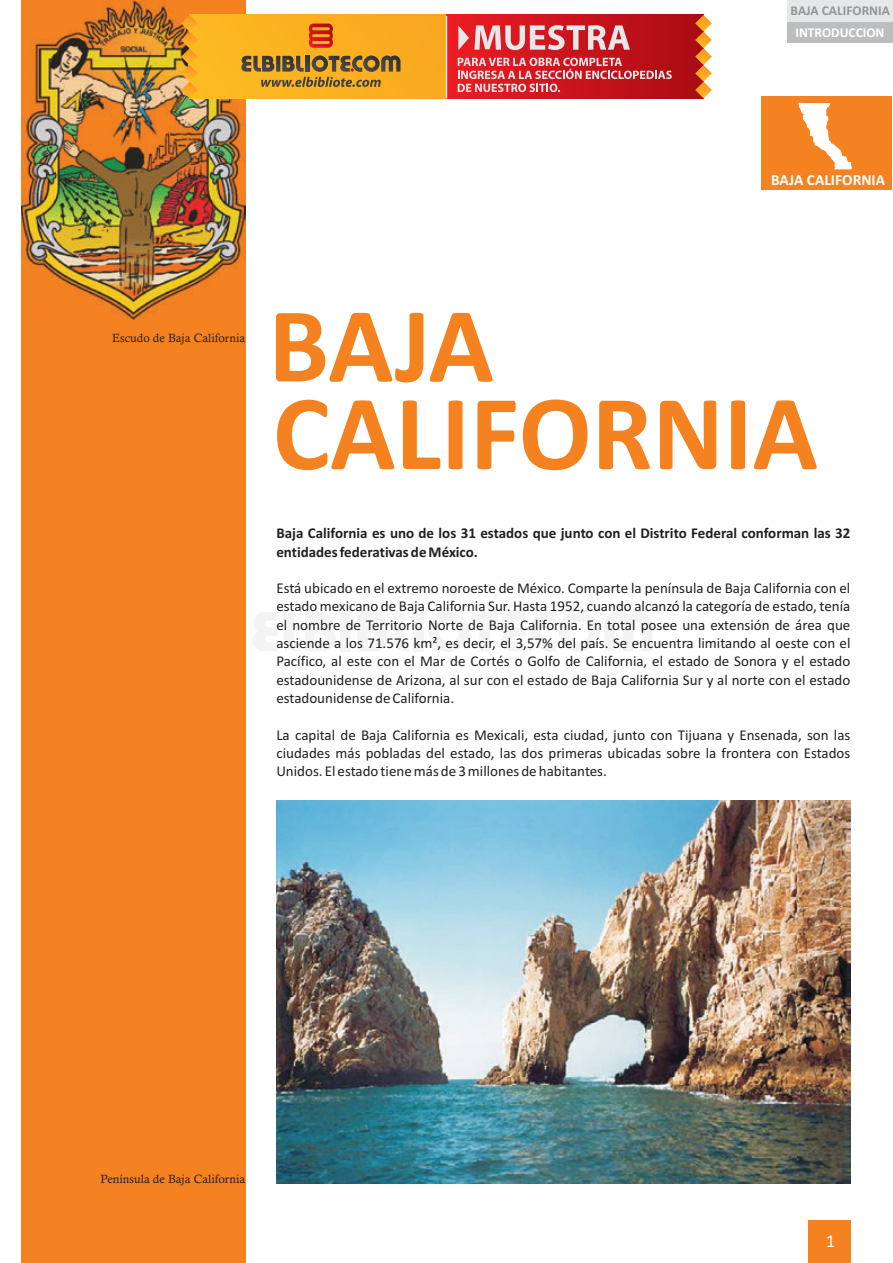
<style>
.page{position:relative;width:893px;height:1263px;background:#fff}
.page>*{position:absolute;margin:0;border:0;box-sizing:border-box;transform-origin:0 0}
.t1{font:700 108px/87.6px "Calibri";color:#f58220}
.t2{font:18px "Calibri";color:#fff}
.t3{font:700 15.45px "Calibri";color:#fff}
.t4{font:15px/18.3px "Calibri";color:#231f20;text-align:justify}
.t5{font:700 15px/18.3px "Calibri";color:#231f20}
.t6{font:700 13.5px "Calibri";color:#939598}
.t7{font:700 13.5px "Calibri";color:#fff}
.t8{font:12px "Calisto";color:#231f20}
</style>
<div class="page">
<div style="left:21px;top:0;width:224px;height:1263px;background:#f58220"></div>
<div style="left:787px;top:21px;width:106px;height:22px;background:#bcbdc0"></div>
<div style="left:787px;top:0;width:106px;height:21px;background:#e6e7e9"></div>
<div style="left:808px;top:1220px;width:42px;height:43px;background:#f58220"></div>
<div style="left:762px;top:96px;width:130px;height:93px;background:#f58220"></div>
<img style="left:277px;top:800px;width:573px;height:383px">
<img style="left:22px;top:0;width:223px;height:320px">
<svg style="left:798px;top:102px;width:54px;height:68px"></svg>
<svg style="left:253px;top:612px;width:24px;height:39px"></svg>
<svg style="left:284px;top:612px;width:51px;height:39px"></svg>
<div style="left:340px;top:612px;width:11px;height:39px;background:#f4f4f4"></div>
<svg style="left:358px;top:612px;width:50px;height:39px"></svg>
<div style="left:413px;top:612px;width:11px;height:39px;background:#f4f4f4"></div>
<svg style="left:429px;top:612px;width:223px;height:39px"></svg>
<svg style="left:181px;top:15px;width:531px;height:83px;background:#db7234"></svg>
<p class="t6" style="left:790px;top:5px;width:101px">BAJA CALIFORNIA</p>
<p class="t7" style="left:795px;top:27px;width:91px">INTRODUCCION</p>
<p class="t3" style="left:771px;top:173px;width:115px">BAJA CALIFORNIA</p>
<p class="t8" style="left:112px;top:334px;width:135px">Escudo de Baja California</p>
<h1 class="t1" style="left:269px;top:311px;width:551px">BAJA<br>CALIFORNIA</h1>
<p class="t5" style="left:276px;top:525px;width:575px">Baja California es uno de los 31 estados que junto con el Distrito Federal conforman las 32 entidades federativas de México.</p>
<p class="t4" style="left:276px;top:580px;width:576px">Está ubicado en el extremo noroeste de México. Comparte la península de Baja California con el estado mexicano de Baja California Sur. Hasta 1952, cuando alcanzó la categoría de estado, tenía el nombre de Territorio Norte de Baja California. En total posee una extensión de área que asciende a los 71.576 km², es decir, el 3,57% del país. Se encuentra limitando al oeste con el Pacífico, al este con el Mar de Cortés o Golfo de California, el estado de Sonora y el estado estadounidense de Arizona, al sur con el estado de Baja California Sur y al norte con el estado estadounidense de California.</p>
<p class="t4" style="left:276px;top:727px;width:576px">La capital de Baja California es Mexicali, esta ciudad, junto con Tijuana y Ensenada, son las ciudades más pobladas del estado, las dos primeras ubicadas sobre la frontera con Estados Unidos. El estado tiene más de 3 millones de habitantes.</p>
<p class="t8" style="left:100px;top:1174px;width:146px">Península de Baja California</p>
<p class="t2" style="left:826px;top:1234px;width:11px">1</p>
</div>
